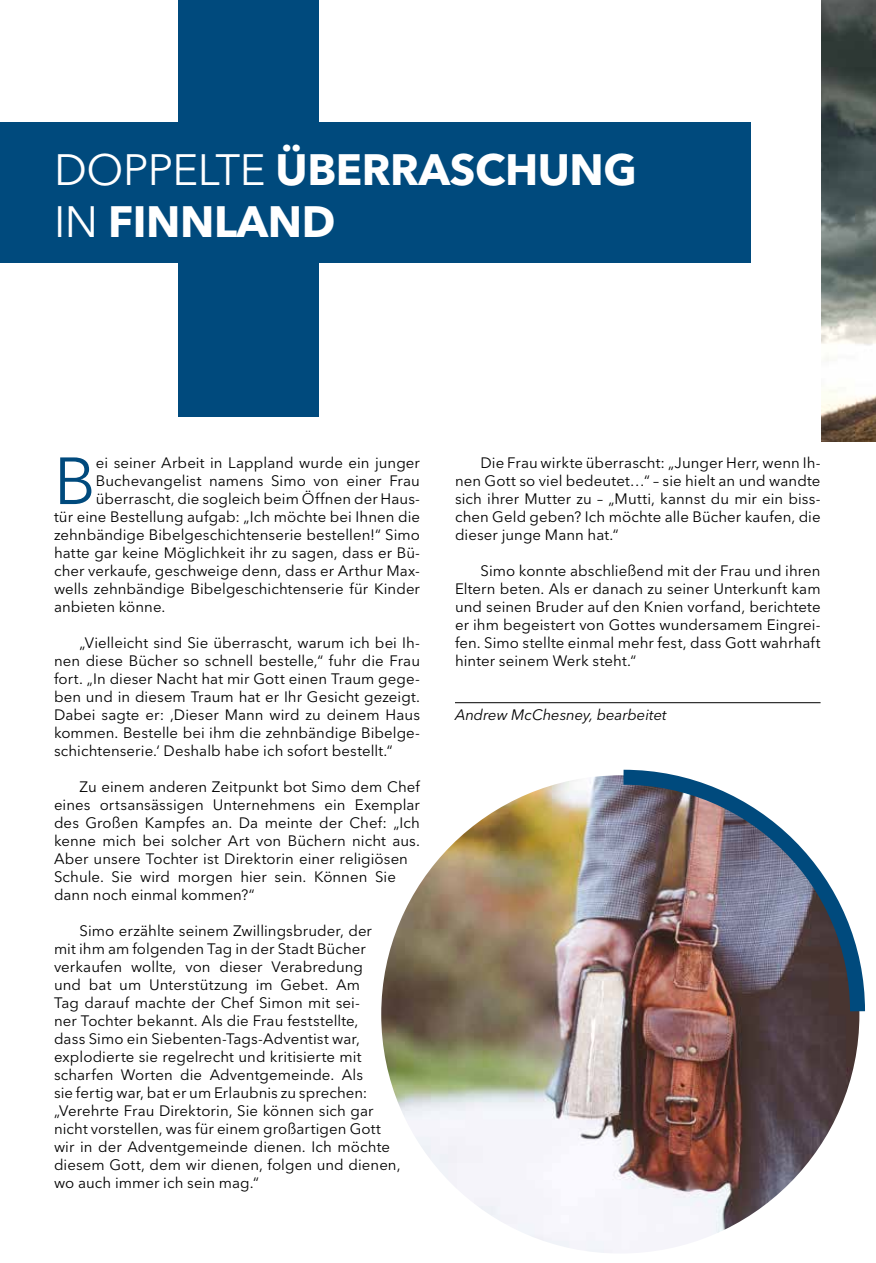
<style>
.page{position:relative;width:876px;height:1263px;background:#fff}
.page>*{position:absolute;margin:0;border:0;box-sizing:border-box;transform-origin:0 0}
.t1{font:65.85px "Avenir Next LT Pro";color:#004a7d}
.t2{font:700 43.5px/52.2px "Avenir Next LT Pro";letter-spacing:-.01em;color:#fff}
.t3{font:15px/18px "Avenir Next LT Pro";letter-spacing:.005em;color:#000;text-align:justify}
.t4{font:italic 15px "Avenir Next LT Pro";letter-spacing:-.005em;color:#000}
.s1{font-weight:400}
</style>
<div class="page">
<div style="left:178px;top:0;width:141px;height:417px;background:#004a7d"></div>
<div style="left:0;top:122px;width:750px;height:141px;background:#004a7d"></div>
<img style="left:822px;top:0;width:54px;height:441px">
<img style="left:381px;top:775px;width:478px;height:478px;border-radius:239px">
<hr style="left:455px;top:702px;width:366px;height:1px;background:#000">
<img style="left:608px;top:769px;width:257px;height:257px">
<h2 class="t2" style="left:54px;top:143px;width:584px"><span class="s1">DOPPELTE</span> ÜBERRASCHUNG<br><span class="s1">IN</span> FINNLAND</h2>
<h1 class="t1" style="left:54px;top:442px;width:43px">B</h1>
<p class="t3" style="left:96px;top:454px;width:326px">ei seiner Arbeit in Lappland wurde ein junger</p>
<p class="t3" style="left:96px;top:472px;width:326px">Buchevangelist namens Simo von einer Frau</p>
<p class="t3" style="left:96px;top:490px;width:326px">überrascht, die sogleich beim Öffnen der Haus-</p>
<p class="t3" style="left:54px;top:508px;width:368px">tür eine Bestellung aufgab: „Ich möchte bei Ihnen die</p>
<p class="t3" style="left:54px;top:526px;width:367px">zehnbändige Bibelgeschichtenserie bestellen!“ Simo</p>
<p class="t3" style="left:54px;top:544px;width:368px">hatte gar keine Möglichkeit ihr zu sagen, dass er Bü-</p>
<p class="t3" style="left:54px;top:562px;width:368px">cher verkaufe, geschweige denn, dass er Arthur Max-</p>
<p class="t3" style="left:54px;top:580px;width:368px">wells zehnbändige Bibelgeschichtenserie für Kinder</p>
<p class="t3" style="left:54px;top:598px;width:113px">anbieten könne.</p>
<p class="t3" style="left:54px;top:634px;width:368px;text-indent:26px">„Vielleicht sind Sie überrascht, warum ich bei Ih&shy;nen diese Bücher so schnell bestelle,“ fuhr die Frau fort. „In dieser Nacht hat mir Gott einen Traum gege&shy;ben und in diesem Traum hat er Ihr Gesicht gezeigt.<br>Dabei sagte er: ‚Dieser Mann wird zu deinem Haus kommen. Bestelle bei ihm die zehnbändige Bibelge&shy;schichtenserie.‘ Deshalb habe ich sofort bestellt.“</p>
<p class="t3" style="left:54px;top:778px;width:368px;text-align:left;text-indent:26px">Zu einem anderen Zeitpunkt bot Simo dem Chef eines ortsansässigen Unternehmens ein Exemplar des Großen Kampfes an. Da meinte der Chef: „Ich kenne mich bei solcher Art von Büchern nicht aus.<br>Aber unsere Tochter ist Direktorin einer religiösen Schule. Sie wird morgen hier sein. Können Sie dann noch einmal kommen?“</p>
<p class="t3" style="left:54px;top:922px;width:348px;text-align:left;text-indent:26px">Simo erzählte seinem Zwillingsbruder, der<br>mit ihm am folgenden Tag in der Stadt Bücher verkaufen wollte, von dieser Verabredung<br>und bat um Unterstützung im Gebet. Am<br>Tag darauf machte der Chef Simon mit sei-<br>ner Tochter bekannt. Als die Frau feststellte,<br>dass Simo ein Siebenten-Tags-Adventist war, explodierte sie regelrecht und kritisierte mit scharfen Worten die Adventgemeinde. Als<br>sie fertig war, bat er um Erlaubnis zu sprechen: „Verehrte Frau Direktorin, Sie können sich gar nicht vorstellen, was für einem großartigen Gott wir in der Adventgemeinde dienen. Ich möchte diesem Gott, dem wir dienen, folgen und dienen, wo auch immer ich sein mag.“</p>
<p class="t3" style="left:455px;top:454px;width:367px;text-indent:26px">Die Frau wirkte überrascht: „Junger Herr, wenn Ih&shy;nen Gott so viel bedeutet…“ – sie hielt an und wandte sich ihrer Mutter zu – „Mutti, kannst du mir ein biss&shy;chen Geld geben? Ich möchte alle Bücher kaufen, die dieser junge Mann hat.“</p>
<p class="t3" style="left:455px;top:562px;width:367px;text-indent:26px">Simo konnte abschließend mit der Frau und ihren Eltern beten. Als er danach zu seiner Unterkunft kam und seinen Bruder auf den Knien vorfand, berichtete er ihm begeistert von Gottes wundersamem Eingrei&shy;fen. Simo stellte einmal mehr fest, dass Gott wahrhaft hinter seinem Werk steht.“</p>
<p class="t4" style="left:455px;top:706px;width:213px">Andrew McChesney, bearbeitet</p>
</div>
